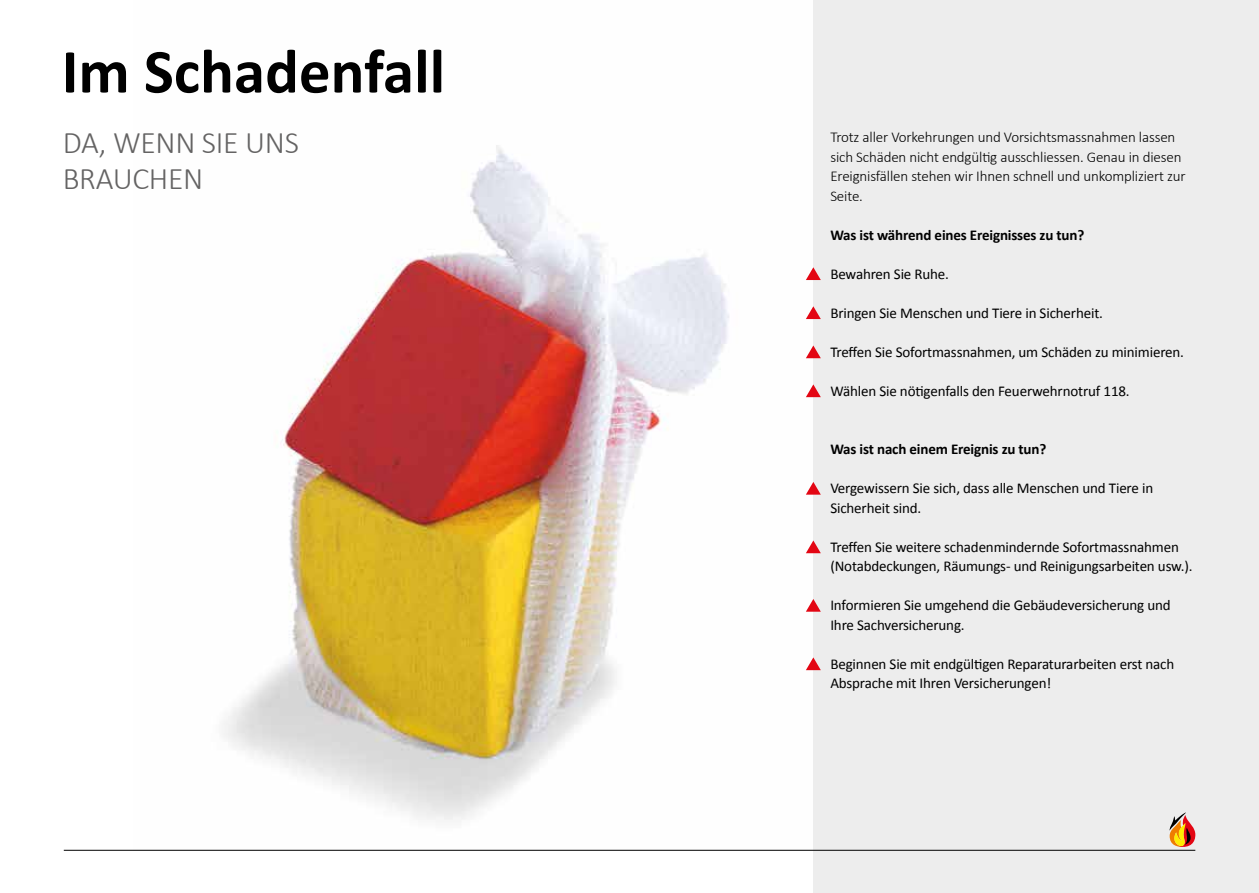
<style>
.page{position:relative;width:1259px;height:893px;background:#fff}
.page>*{position:absolute;margin:0;border:0;box-sizing:border-box;transform-origin:0 0}
.t1{font:700 63px "Calibri";color:#000}
.t2{font:300 31.5px/36px "Calibri";letter-spacing:-.01em;color:#646363}
.t3{font:15px/19.5px "Calibri";letter-spacing:-.01em;color:#000}
.t4{font:300 15px/19.5px "Calibri";letter-spacing:-.01em;color:#000}
.t5{font:700 15px "Calibri";letter-spacing:-.01em;color:#000}
</style>
<div class="page">
<img style="left:134px;top:145px;width:679px;height:705px">
<div style="left:813px;top:0;width:446px;height:893px;background:#ededed"></div>
<hr style="left:64px;top:850px;width:1131px;height:1px;background:#000">
<svg style="left:1169px;top:812px;width:26px;height:35px"></svg>
<svg style="left:806px;top:384px;width:15px;height:13px"></svg>
<svg style="left:806px;top:267px;width:15px;height:13px"></svg>
<svg style="left:806px;top:482px;width:15px;height:13px"></svg>
<svg style="left:806px;top:540px;width:15px;height:13px"></svg>
<svg style="left:806px;top:599px;width:15px;height:13px"></svg>
<svg style="left:806px;top:657px;width:15px;height:13px"></svg>
<svg style="left:806px;top:306px;width:15px;height:13px"></svg>
<svg style="left:806px;top:345px;width:15px;height:13px"></svg>
<h1 class="t1" style="left:62px;top:27px;width:385px">Im Schadenfall</h1>
<h2 class="t2" style="left:63px;top:124px;width:238px">DA, WENN SIE UNS<br>BRAUCHEN</h2>
<p class="t4" style="left:830px;top:128px;width:357px">Trotz aller Vorkehrungen und Vorsichtsmassnahmen lassen sich Schäden nicht endgültig ausschliessen. Genau in diesen Ereignisfällen stehen wir Ihnen schnell und unkompliziert zur Seite.</p>
<p class="t5" style="left:830px;top:224px;width:255px">Was ist während eines Ereignisses zu tun?</p>
<p class="t3" style="left:830px;top:263px;width:120px">Bewahren Sie Ruhe.</p>
<p class="t3" style="left:830px;top:302px;width:274px">Bringen Sie Menschen und Tiere in Sicherheit.</p>
<p class="t3" style="left:830px;top:341px;width:355px">Treffen Sie Sofortmassnahmen, um Schäden zu minimieren.</p>
<p class="t3" style="left:830px;top:380px;width:301px">Wählen Sie nötigenfalls den Feuerwehrnotruf 118.</p>
<p class="t5" style="left:830px;top:439px;width:217px">Was ist nach einem Ereignis zu tun?</p>
<p class="t3" style="left:830px;top:478px;width:324px">Vergewissern Sie sich, dass alle Menschen und Tiere in<br>Sicherheit sind.</p>
<p class="t3" style="left:830px;top:536px;width:364px">Treffen Sie weitere schadenmindernde Sofortmassnahmen (Notabdeckungen, Räumungs- und Reinigungsarbeiten usw.).</p>
<p class="t3" style="left:830px;top:595px;width:342px">Informieren Sie umgehend die Gebäudeversicherung und<br>Ihre Sachversicherung.</p>
<p class="t3" style="left:830px;top:653px;width:345px">Beginnen Sie mit endgültigen Reparaturarbeiten erst nach<br>Absprache mit Ihren Versicherungen!</p>
</div>
